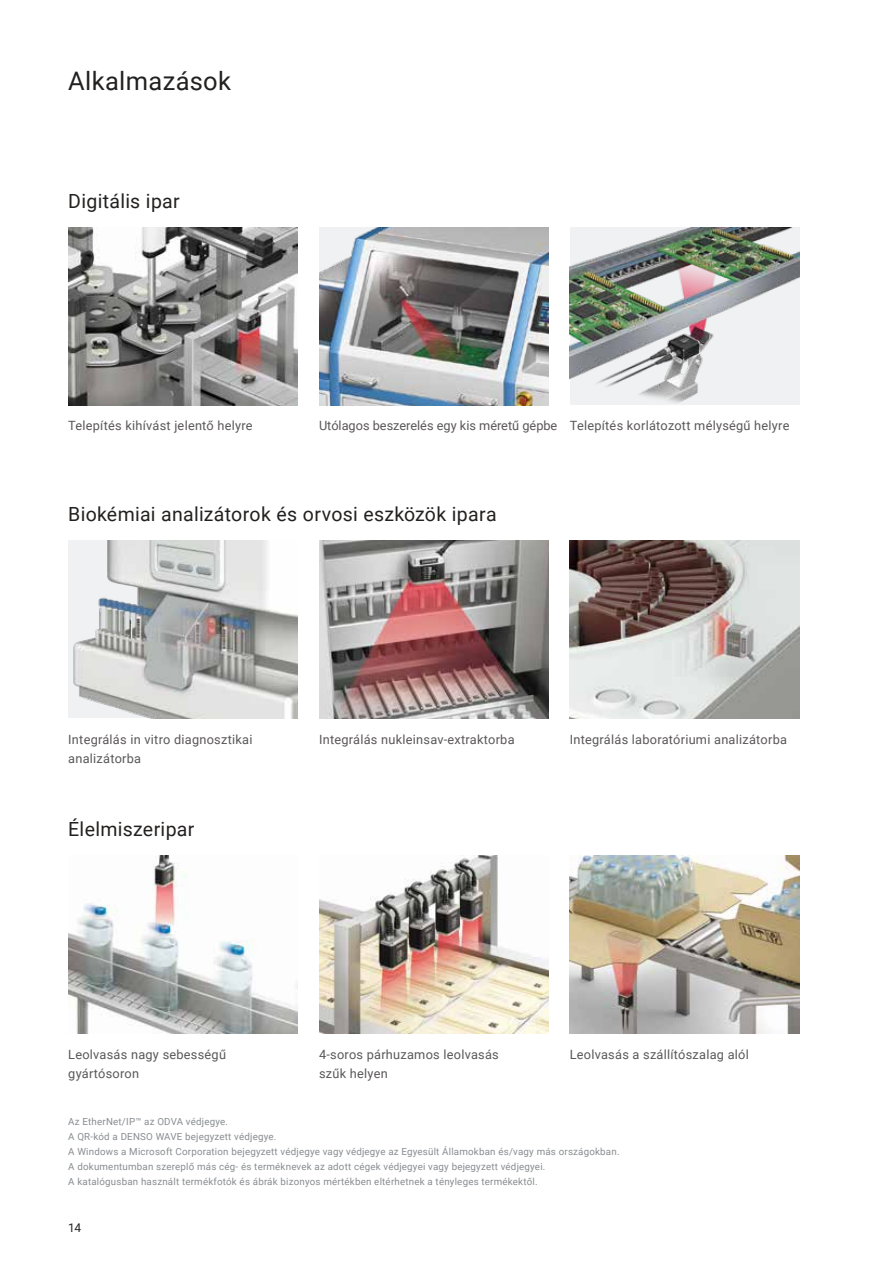
<style>
.page{position:relative;width:893px;height:1263px;background:#fff}
.page>*{position:absolute;margin:0;border:0;box-sizing:border-box;transform-origin:0 0}
.t1{font:25.5px "Roboto";letter-spacing:.015em;color:#232120}
.t2{font:19.5px "Roboto";letter-spacing:.015em;color:#232120}
.t3{font:12.75px/19.5px "Roboto";letter-spacing:.02em;color:#5a5757}
.t4{font:12.75px "Roboto";color:#5a5757}
.t5{font:12px "Roboto";color:#232120}
.t6{font:9.75px/15px "Roboto";letter-spacing:.02em;color:#888d90}
</style>
<div class="page">
<img style="left:319px;top:227px;width:230px;height:178px">
<img style="left:570px;top:227px;width:229px;height:178px">
<img style="left:68px;top:227px;width:230px;height:178px">
<img style="left:68px;top:540px;width:230px;height:178px">
<img style="left:319px;top:540px;width:230px;height:178px">
<img style="left:570px;top:540px;width:229px;height:178px">
<img style="left:68px;top:855px;width:230px;height:178px">
<img style="left:319px;top:855px;width:230px;height:178px">
<img style="left:570px;top:855px;width:229px;height:178px">
<h1 class="t1" style="left:68px;top:64px;width:165px">Alkalmazások</h1>
<h2 class="t2" style="left:68px;top:187px;width:113px">Digitális ipar</h2>
<h3 class="t3" style="left:68px;top:416px;width:186px">Telepítés kihívást jelentő helyre</h3>
<h3 class="t4" style="left:319px;top:417px;width:240px">Utólagos beszerelés egy kis méretű gépbe</h3>
<h3 class="t3" style="left:570px;top:416px;width:221px">Telepítés korlátozott mélységű helyre</h3>
<h2 class="t2" style="left:68px;top:501px;width:430px">Biokémiai analizátorok és orvosi eszközök ipara</h2>
<h3 class="t3" style="left:68px;top:729px;width:186px">Integrálás in vitro diagnosztikai analizátorba</h3>
<h2 class="t2" style="left:68px;top:816px;width:128px">Élelmiszeripar</h2>
<h3 class="t3" style="left:319px;top:729px;width:197px">Integrálás nukleinsav-extraktorba</h3>
<h3 class="t3" style="left:570px;top:729px;width:219px">Integrálás laboratóriumi analizátorba</h3>
<h3 class="t3" style="left:68px;top:1044px;width:159px">Leolvasás nagy sebességű gyártósoron</h3>
<h3 class="t3" style="left:319px;top:1044px;width:181px">4-soros párhuzamos leolvasás szűk helyen</h3>
<h3 class="t3" style="left:570px;top:1044px;width:181px">Leolvasás a szállítószalag alól</h3>
<p class="t6" style="left:68px;top:1114px;width:553px">Az EtherNet/IP™ az ODVA védjegye.<br>A QR-kód a DENSO WAVE bejegyzett védjegye.<br>A Windows a Microsoft Corporation bejegyzett védjegye vagy védjegye az Egyesült Államokban és/vagy más országokban.<br>A dokumentumban szereplő más cég- és terméknevek az adott cégek védjegyei vagy bejegyzett védjegyei.<br>A katalógusban használt termékfotók és ábrák bizonyos mértékben eltérhetnek a tényleges termékektől.</p>
<p class="t5" style="left:68px;top:1219px;width:15px">14</p>
</div>
